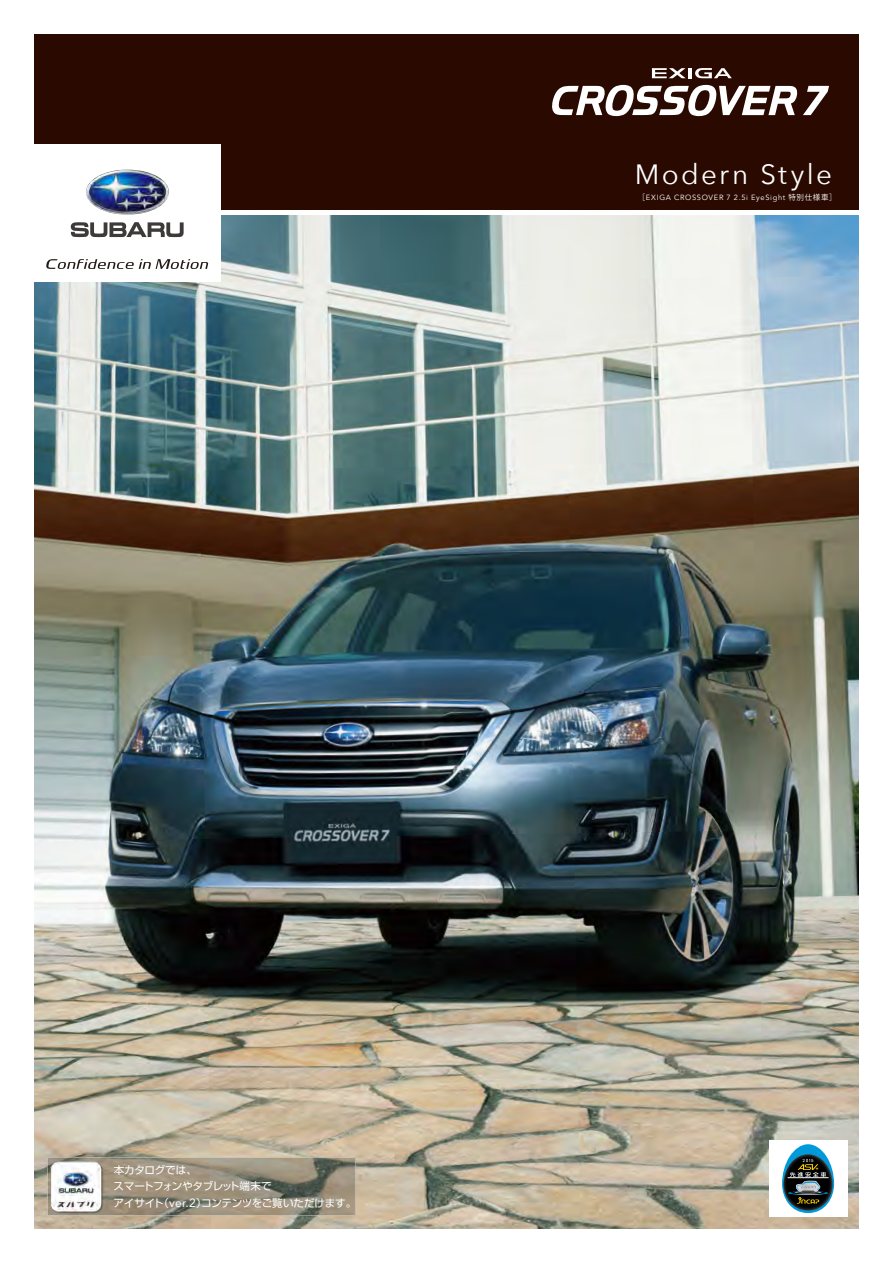
<style>
.page{position:relative;width:893px;height:1263px;background:#fff}
.page>*{position:absolute;margin:0;border:0;box-sizing:border-box;transform-origin:0 0}
.t1{font:27.9px "Avenir Next";letter-spacing:.08em;color:#fff}
.t2{font:10.5px/16.5px "Shin Go Pr 5";letter-spacing:-.025em;color:#fff}
.t3{font:7.5px "Avenir";letter-spacing:.09em;color:#fff}
.s1{font-family:"Koz Go Pr 6 N"}
.s2{font-family:"Avenir";font-size:11.85px}
</style>
<div class="page">
<img style="left:34px;top:215px;width:825px;height:1014px">
<svg style="left:47px;top:1157px;width:308px;height:59px;background:#9e9787"></svg>
<div style="left:769px;top:1140px;width:78px;height:77px;background:#fff"></div>
<svg style="left:782px;top:1144px;width:52px;height:69px"></svg>
<div style="left:34px;top:34px;width:825px;height:176px;background:#2a0900"></div>
<div style="left:26px;top:144px;width:194px;height:137px;background:#fff"></div>
<svg style="left:46px;top:259px;width:162px;height:10px"></svg>
<img style="left:86px;top:170px;width:83px;height:45px">
<svg style="left:71px;top:222px;width:113px;height:15px"></svg>
<svg style="left:803px;top:86px;width:26px;height:29px"></svg>
<svg style="left:695px;top:68px;width:37px;height:10px"></svg>
<hr style="left:688px;top:68px;width:4px;height:10px;background:#fff">
<svg style="left:652px;top:68px;width:34px;height:10px"></svg>
<svg style="left:552px;top:85px;width:245px;height:31px"></svg>
<h1 class="t1" style="left:635px;top:157px;width:199px">Modern Style</h1>
<p class="t3" style="left:638px;top:193px;width:200px"><span class="s1">［</span>EXIGA CROSSOVER 7 2.5i EyeSight <span class="s1">特別仕様車］</span></p>
<p class="t2" style="left:113px;top:1161px;width:244px">本カタログでは、<br>スマートフォンやタブレット端末で<br>アイサイト（<span class="s2">ver.2</span>）コンテンツをご覧いただけます。</p>
</div>
